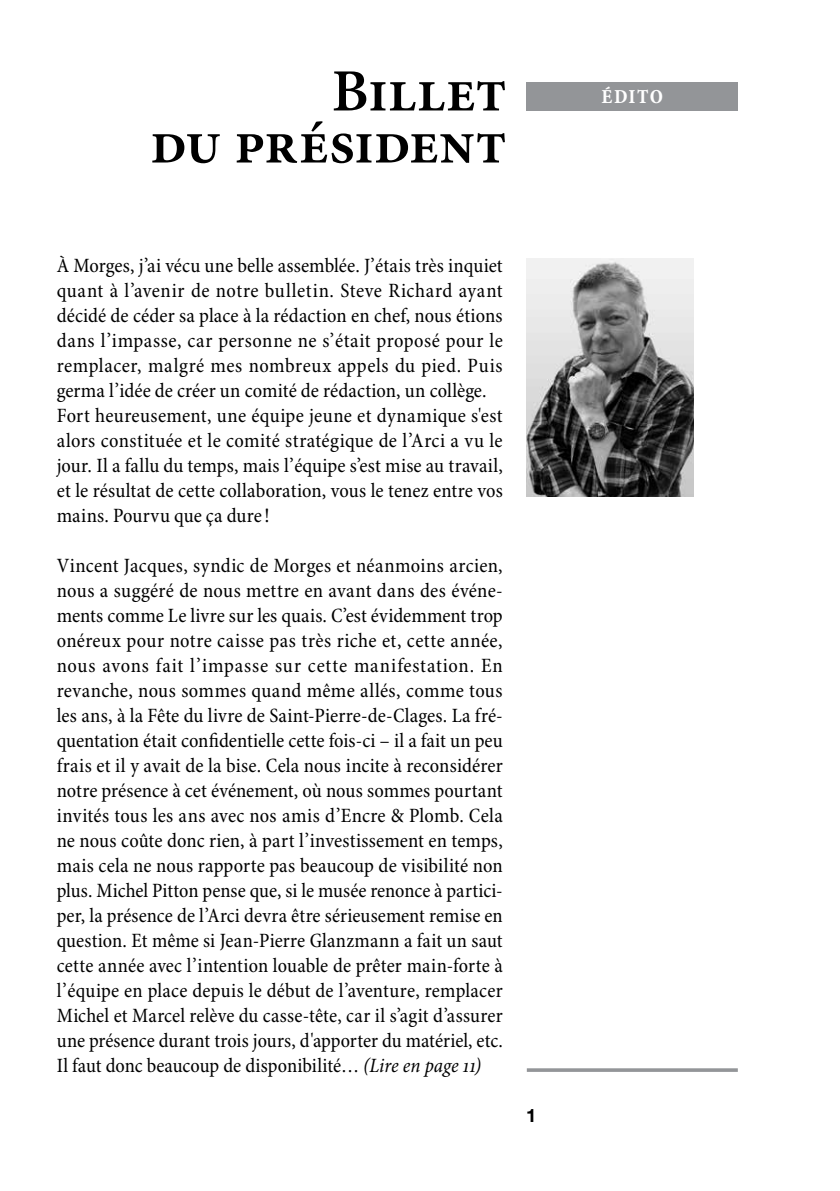
<style>
.page{position:relative;width:840px;height:1191px;background:#fff}
.page>*{position:absolute;margin:0;border:0;box-sizing:border-box;transform-origin:0 0}
.t1{font:600 60px "Minion Pro";letter-spacing:-.005em;color:#000}
.t2{font:condensed 20.4px/25px "Minion Pro";letter-spacing:.01em;color:#000}
.t3{font:20px "Minion Pro Bold Cn Capt";letter-spacing:.065em;color:#fff}
.t4{font:700 18.4px "Helvetica Neue LT Std";color:#000}
.s1{font-style:italic}
</style>
<div class="page">
<hr style="left:526px;top:1068px;width:211px;height:3px;background:#939598">
<img style="left:526px;top:258px;width:167px;height:238px">
<div style="left:526px;top:82px;width:211px;height:29px;background:#939598"></div>
<h1 class="t1" style="left:331px;top:50px;width:177px">Billet</h1>
<h1 class="t1" style="left:150px;top:102px;width:358px">du président</h1>
<p class="t2" style="left:57px;top:253px;width:447px">À Morges, j’ai vécu une belle assemblée. J’étais très inquiet quant à l’avenir de notre bulletin. Steve Richard ayant décidé de céder sa place à la rédaction en chef, nous étions dans l’impasse, car personne ne s’était proposé pour le remplacer, malgré mes nombreux appels du pied. Puis germa l’idée de créer un comité de rédaction, un collège.<br>Fort heureusement, une équipe jeune et dynamique s'est alors constituée et le comité stratégique de l’Arci a vu le jour. Il a fallu du temps, mais l’équipe s’est mise au travail, et le résultat de cette collaboration, vous le tenez entre vos mains. Pourvu que ça dure!</p>
<p class="t2" style="left:57px;top:553px;width:447px;text-align:justify">Vincent Jacques, syndic de Morges et néanmoins arcien, nous a suggéré de nous mettre en avant dans des événe&shy;ments comme Le livre sur les quais. C’est évidemment trop onéreux pour notre caisse pas très riche et, cette année, nous avons fait l’impasse sur cette manifestation. En revanche, nous sommes quand même allés, comme tous les ans, à la Fête du livre de Saint-Pierre-de-Clages. La fré&shy;quentation était confidentielle cette fois-ci – il a fait un peu frais et il y avait de la bise. Cela nous incite à reconsidérer notre présence à cet événement, où nous sommes pourtant invités tous les ans avec nos amis d’Encre &amp; Plomb. Cela ne nous coûte donc rien, à part l’investissement en temps, mais cela ne nous rapporte pas beaucoup de visibilité non plus. Michel Pitton pense que, si le musée renonce à partici&shy;per, la présence de l’Arci devra être sérieusement remise en question. Et même si Jean-Pierre Glanzmann a fait un saut cette année avec l’intention louable de prêter main-forte à l’équipe en place depuis le début de l’aventure, remplacer Michel et Marcel relève du casse-tête, car il s’agit d’assurer une présence durant trois jours, d'apporter du matériel, etc.<br>Il faut donc beaucoup de disponibilité… <span class="s1">(Lire en page 11)</span></p>
<p class="t4" style="left:526px;top:1104px;width:12px">1</p>
<p class="t3" style="left:601px;top:84px;width:63px">ÉDITO</p>
</div>
